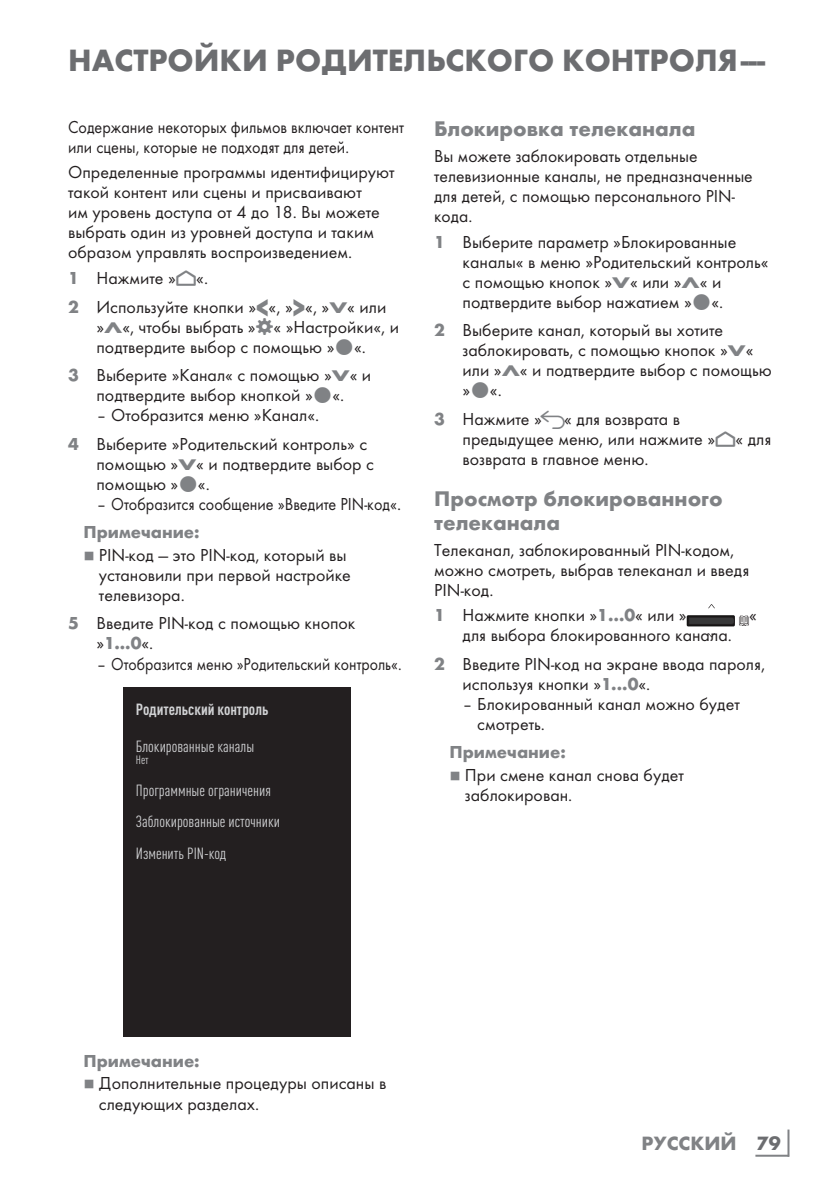
<style>
.page{position:relative;width:840px;height:1191px;background:#fff}
.page>*{position:absolute;margin:0;border:0;box-sizing:border-box;transform-origin:0 0}
.t1{font:700 32px "Futura TOT";color:#6c6d70}
.t2{font:700 22px/24px "Futura TOT";color:#808285}
.t3{font:700 20px "Futura TOT";color:#808285}
.t4{font:18px/20px "Futura TOT Boo";color:#231f20}
.t5{font:18px/20px "Futura TOT Boo";color:#231f20;scale:.9 1}
.t6{font:700 18px "Futura TOT";color:#808285}
.t7{font:condensed 16px/31.4px "DIN Pro";color:#d1d2d4}
.t8{font:700 condensed 16px "DIN Pro";color:#d1d2d4}
.t9{font:condensed 12px "DIN Pro";color:#d1d2d4}
.t10{font:8px "Grund Son Se";color:#808285}
.s1{font-family:"Futura TOT";font-weight:700;color:#808285}
.s2{font-family:"Arcelik TS9 Android";font-size:24px;color:#808285}
.s3{font-family:"Futura TOT";font-weight:700;font-size:27.2px;color:#808285}
.s4{font-family:"Futura TOT";font-weight:700;font-size:16px;color:#808285}
.s5{font-family:"Futura TOT Boo";font-weight:400;color:#231f20}
.s6{font-family:"Arcelik TS9 Android";font-size:20px;color:#808285}
.s7{color:#6c6d70}
</style>
<div class="page">
<hr style="left:787px;top:1129px;width:2px;height:27px;background:#808285">
<hr style="left:755px;top:1154px;width:33px;height:2px;background:#808285">
<div style="left:123px;top:687px;width:227px;height:350px;background:#231f20"></div>
<svg style="left:708px;top:604px;width:6px;height:4px"></svg>
<svg style="left:708px;top:633px;width:6px;height:4px"></svg>
<svg style="left:687px;top:615px;width:61px;height:11px"></svg>
<h1 class="t1" style="left:68px;top:40px;width:698px">НАСТРОЙКИ РОДИТЕЛЬСКОГО КОНТРОЛЯ----</h1>
<p class="t5" style="left:68px;top:116px;width:374px">Содержание некоторых фильмов включает контент или сцены, которые не подходят для детей.</p>
<p class="t4" style="left:68px;top:162px;width:328px">Определенные программы идентифицируют такой контент или сцены и присваивают<br>им уровень доступа от 4 до 18. Вы можете выбрать один из уровней доступа и таким образом управлять воспроизведением.</p>
<p class="t4" style="left:68px;top:263px;width:319px;line-height:28.6px"><span class="s1">1</span> Нажмите »<span class="s2">p</span>«.<br><span class="s1">2</span> Используйте кнопки »<span class="s3">&lt;</span>«, »<span class="s3">&gt;</span>«, »<span class="s4">V</span>« или</p>
<p class="t4" style="left:96px;top:316px;width:304px">»<span class="s4">Λ</span>«, чтобы выбрать » « »Настройки«, и подтвердите выбор с помощью » «.</p>
<p class="t4" style="left:68px;top:365px;width:304px;text-align:center"><span class="s1">3</span> Выберите »Канал« с помощью »<span class="s4">V</span>« и подтвердите выбор кнопкой » «.</p>
<p class="t4" style="left:68px;top:400px;width:300px;line-height:28.6px;text-indent:28px">– Отобразится меню »Канал«.<br><span class="s1">4</span> Выберите »Родительский контроль» с</p>
<p class="t4" style="left:96px;top:453px;width:279px">помощью »<span class="s4">V</span>« и подтвердите выбор с помощью » «.</p>
<p class="t4" style="left:96px;top:493px;width:306px">– Отобразится сообщение »Введите PIN-код«.</p>
<p class="t6" style="left:83px;top:521px;width:118px">Примечание:</p>
<p class="t10" style="left:83px;top:551px;width:13px">7</p>
<p class="t4" style="left:99px;top:545px;width:253px">PIN-код — это PIN-код, который вы установили при первой настройке телевизора.</p>
<p class="t4" style="left:68px;top:613px;width:289px"><span class="s1">5</span> Введите PIN-код с помощью кнопок</p>
<p class="t6" style="left:96px;top:632px;width:58px"><span class="s5">»</span>1...0<span class="s5">«.</span></p>
<p class="t4" style="left:96px;top:653px;width:306px">– Отобразится меню »Родительский контроль«.</p>
<p class="t8" style="left:136px;top:697px;width:134px">Родительский контроль</p>
<p class="t7" style="left:136px;top:730px;width:120px">Блокированные каналы</p>
<p class="t9" style="left:136px;top:751px;width:14px">Нет</p>
<p class="t7" style="left:136px;top:773px;width:145px">Программные ограничения<br>Заблокированные источники<br>Изменить PIN-код</p>
<p class="t2" style="left:434px;top:117px;width:262px">Блокировка телеканала</p>
<p class="t4" style="left:434px;top:146px;width:320px">Вы можете заблокировать отдельные телевизионные каналы, не предназначенные для детей, с помощью персонального PIN&shy;кода.</p>
<p class="t4" style="left:462px;top:232px;width:307px;text-indent:-28px"><span class="s1">1</span> Выберите параметр »Блокированные каналы« в меню »Родительский контроль« с помощью кнопок »<span class="s4">V</span>« или »<span class="s4">Λ</span>« и подтвердите выбор нажатием » «.</p>
<p class="t4" style="left:462px;top:320px;width:310px;text-indent:-28px"><span class="s1">2</span> Выберите канал, который вы хотите заблокировать, с помощью кнопок »<span class="s4">V</span>« или »<span class="s4">Λ</span>« и подтвердите выбор с помощью » «.</p>
<p class="t4" style="left:462px;top:409px;width:310px;text-indent:-28px"><span class="s1">3</span> Нажмите » <span class="s6">r</span>« для возврата в предыдущее меню, или нажмите »<span class="s2">p</span>« для возврата в главное меню.</p>
<p class="t2" style="left:434px;top:486px;width:290px">Просмотр блокированного телеканала</p>
<p class="t4" style="left:434px;top:539px;width:316px">Телеканал, заблокированный PIN-кодом, можно смотреть, выбрав телеканал и введя<br>PIN-код.</p>
<p class="t4" style="left:434px;top:605px;width:254px"><span class="s1">1</span> Нажмите кнопки »<span class="s1">1…0</span>« или »</p>
<p class="t4" style="left:748px;top:605px;width:9px">«</p>
<p class="t4" style="left:434px;top:621px;width:332px;line-height:28.6px;text-align:center">для выбора блокированного канала.<br><span class="s1">2</span> Введите PIN-код на экране ввода пароля,</p>
<p class="t4" style="left:462px;top:674px;width:189px">используя кнопки »<span class="s1">1...0</span>«.</p>
<p class="t4" style="left:477px;top:694px;width:264px;text-indent:-15px">– Блокированный канал можно будет смотреть.</p>
<p class="t6" style="left:449px;top:741px;width:118px">Примечание:</p>
<p class="t10" style="left:449px;top:772px;width:13px">7</p>
<p class="t4" style="left:464px;top:765px;width:220px">При смене канал снова будет заблокирован.</p>
<p class="t6" style="left:83px;top:1049px;width:118px">Примечание:</p>
<p class="t10" style="left:83px;top:1080px;width:13px">7</p>
<p class="t4" style="left:99px;top:1073px;width:289px">Дополнительные процедуры описаны в следующих разделах.</p>
<p class="t3" style="left:641px;top:1131px;width:141px">РУССКИЙ <span class="s7">79</span></p>
</div>
